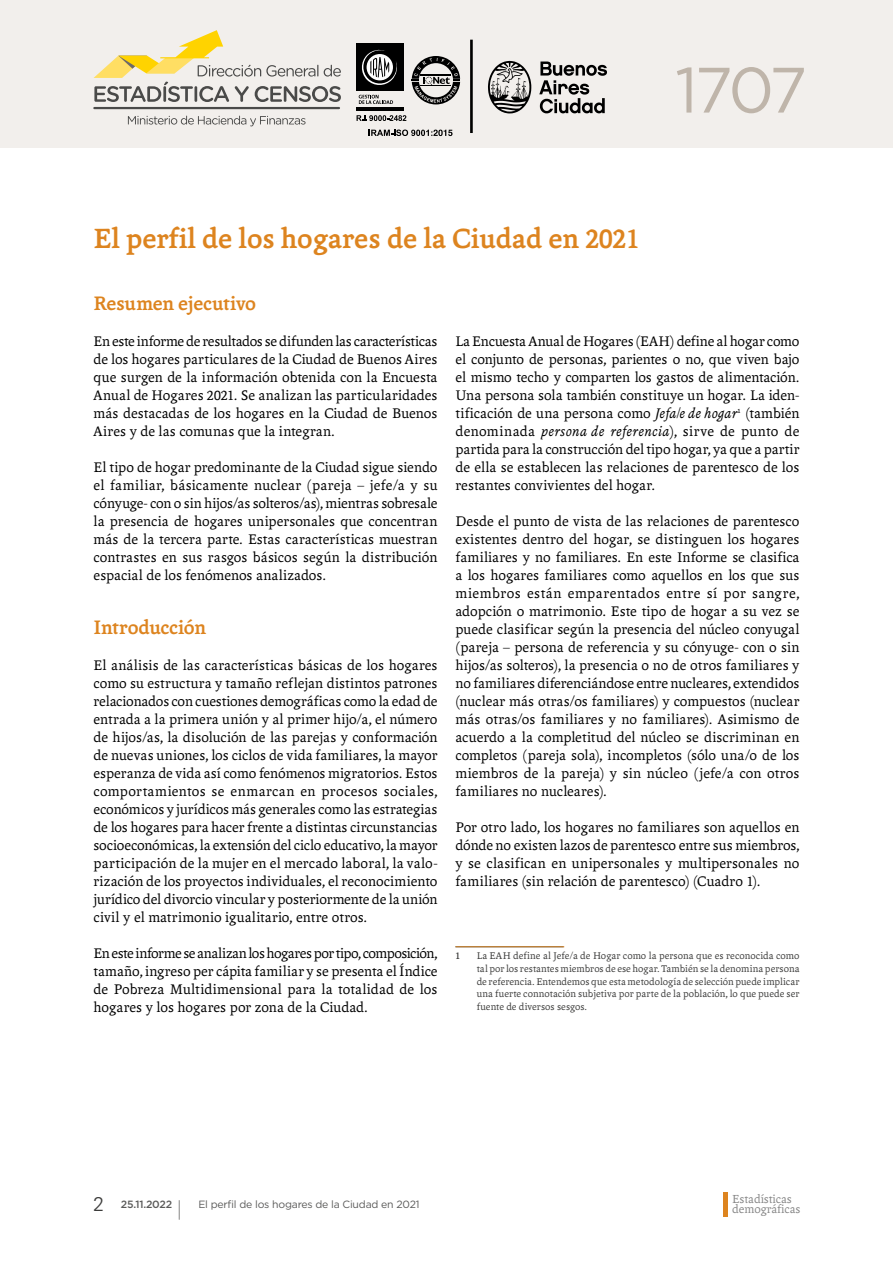
<style>
.page{position:relative;width:893px;height:1263px;background:#fff}
.page>*{position:absolute;margin:0;border:0;box-sizing:border-box;transform-origin:0 0}
.t1{font:64.05px "Gotham";color:#bfb5aa}
.t2{font:700 30px "Andralis ND Os F";color:#dd841f}
.t3{font:700 21px "Andralis ND Os F";letter-spacing:-.01em;color:#dd841f}
.t4{font:21px "Gotham";color:#5a5a59;scale:.5 1}
.t5{font:300 19.5px "Zurich BT";color:#3c3c3b}
.t6{font:15px/18px "Andralis ND Os F";letter-spacing:.005em;color:#000;text-align:justify}
.t7{font:12.6px "Andralis ND Os F";color:#878787}
.t8{font:10.5px/12.6px "Andralis ND Os F";letter-spacing:.005em;color:#3c3c3b;text-align:justify}
.t9{font:10.5px "Gotham";letter-spacing:-.02em;color:#5a5a59}
.t10{font:500 10.5px "Gotham";letter-spacing:-.02em;color:#5a5a59}
.t11{font:700 10.5px "Andralis NDSC";color:#3c3c3b}
.s1{font-family:"Andralis NDSC"}
.s2{font-style:italic}
</style>
<div class="page">
<hr style="left:723px;top:1192px;width:4px;height:24px;background:#dd841f">
<div style="left:0;top:0;width:893px;height:147px;background:#f2efec"></div>
<hr style="left:470px;top:40px;width:3px;height:93px;background:#000">
<svg style="left:488px;top:61px;width:43px;height:52px"></svg>
<svg style="left:539px;top:62px;width:68px;height:51px"></svg>
<svg style="left:94px;top:30px;width:247px;height:72px"></svg>
<hr style="left:94px;top:107px;width:245px;height:2px;background:#4a4a49">
<div style="left:356px;top:44px;width:48px;height:47px;background:#000"></div>
<hr style="left:356px;top:107px;width:48px;height:3px;background:#000">
<svg style="left:361px;top:49px;width:36px;height:36px"></svg>
<svg style="left:359px;top:95px;width:34px;height:9px"></svg>
<svg style="left:357px;top:115px;width:49px;height:6px"></svg>
<svg style="left:412px;top:56px;width:48px;height:48px"></svg>
<svg style="left:369px;top:130px;width:83px;height:6px"></svg>
<svg style="left:128px;top:116px;width:178px;height:10px"></svg>
<hr style="left:455px;top:946px;width:109px;height:1px;background:#dd841f">
<h1 class="t1" style="left:675px;top:49px;width:134px">1707</h1>
<h2 class="t2" style="left:94px;top:222px;width:548px">El perfil de los hogares de la Ciudad en <span class="s1">2021</span></h2>
<h3 class="t3" style="left:94px;top:292px;width:164px">Resumen ejecutivo</h3>
<p class="t6" style="left:94px;top:332px;width:345px">En este informe de resultados se difunden las características de los hogares particulares de la Ciudad de Buenos Aires que surgen de la información obtenida con la Encuesta Anual de Hogares <span class="s1">2021</span>. Se analizan las particularidades más destacadas de los hogares en la Ciudad de Buenos Aires y de las comunas que la integran.</p>
<p class="t6" style="left:94px;top:458px;width:345px">El tipo de hogar predominante de la Ciudad sigue siendo el familiar, básicamente nuclear (pareja – jefe/a y su cónyuge- con o sin hijos/as solteros/as), mientras sobresale la presencia de hogares unipersonales que concentran más de la tercera parte. Estas características muestran contrastes en sus rasgos básicos según la distribución espacial de los fenómenos analizados.</p>
<h3 class="t3" style="left:94px;top:616px;width:114px">Introducción</h3>
<p class="t6" style="left:94px;top:656px;width:345px">El análisis de las características básicas de los hogares como su estructura y tamaño reflejan distintos patrones relacionados con cuestiones demográficas como la edad de entrada a la primera unión y al primer hijo/a, el número de hijos/as, la disolución de las parejas y conformación de nuevas uniones, los ciclos de vida familiares, la mayor esperanza de vida así como fenómenos migratorios. Estos comportamientos se enmarcan en procesos sociales, económicos y jurídicos más generales como las estrategias de los hogares para hacer frente a distintas circunstancias socioeconómicas, la extensión del ciclo educativo, la mayor participación de la mujer en el mercado laboral, la valo&shy;rización de los proyectos individuales, el reconocimiento jurídico del divorcio vincular y posteriormente de la unión civil y el matrimonio igualitario, entre otros.</p>
<p class="t6" style="left:94px;top:944px;width:345px">En este informe se analizan los hogares por tipo, composición, tamaño, ingreso per cápita familiar y se presenta el Índice de Pobreza Multidimensional para la totalidad de los hogares y los hogares por zona de la Ciudad.</p>
<p class="t6" style="left:455px;top:332px;width:345px">La Encuesta Anual de Hogares (EAH) define al hogar como el conjunto de personas, parientes o no, que viven bajo el mismo techo y comparten los gastos de alimentación.<br>Una persona sola también constituye un hogar. La iden&shy;tificación de una persona como <span class="s2">Jefa/e de hogar</span><sup>1</sup> (también denominada <span class="s2">persona de referencia</span>), sirve de punto de partida para la construcción del tipo hogar, ya que a partir de ella se establecen las relaciones de parentesco de los restantes convivientes del hogar.</p>
<p class="t6" style="left:455px;top:512px;width:346px">Desde el punto de vista de las relaciones de parentesco existentes dentro del hogar, se distinguen los hogares familiares y no familiares. En este Informe se clasifica a los hogares familiares como aquellos en los que sus miembros están emparentados entre sí por sangre, adopción o matrimonio. Este tipo de hogar a su vez se puede clasificar según la presencia del núcleo conyugal (pareja – persona de referencia y su cónyuge- con o sin hijos/as solteros), la presencia o no de otros familiares y no familiares diferenciándose entre nucleares, extendidos (nuclear más otras/os familiares) y compuestos (nuclear más otras/os familiares y no familiares). Asimismo de acuerdo a la completitud del núcleo se discriminan en completos (pareja sola), incompletos (sólo una/o de los miembros de la pareja) y sin núcleo (jefe/a con otros familiares no nucleares).</p>
<p class="t6" style="left:455px;top:818px;width:345px">Por otro lado, los hogares no familiares son aquellos en dónde no existen lazos de parentesco entre sus miembros, y se clasifican en unipersonales y multipersonales no familiares (sin relación de parentesco) (Cuadro <span class="s1">1</span>).</p>
<p class="t11" style="left:455px;top:950px;width:6px">1</p>
<p class="t8" style="left:477px;top:950px;width:324px">La EAH define al Jefe/a de Hogar como la persona que es reconocida como tal por los restantes miembros de ese hogar. También se la denomina persona de referencia. Entendemos que esta metodología de selección puede implicar una fuerte connotación subjetiva por parte de la población, lo que puede ser fuente de diversos sesgos.</p>
<p class="t7" style="left:732px;top:1192px;width:61px">Estadísticas</p>
<h3 class="t5" style="left:93px;top:1192px;width:12px">2</h3>
<p class="t7" style="left:732px;top:1203px;width:70px">demográficas</p>
<p class="t9" style="left:198px;top:1197px;width:223px">El perfil de los hogares de la Ciudad en 2021</p>
<p class="t10" style="left:121px;top:1198px;width:53px">25.11.2022</p>
<h3 class="t4" style="left:178px;top:1196px;width:8px">|</h3>
</div>
